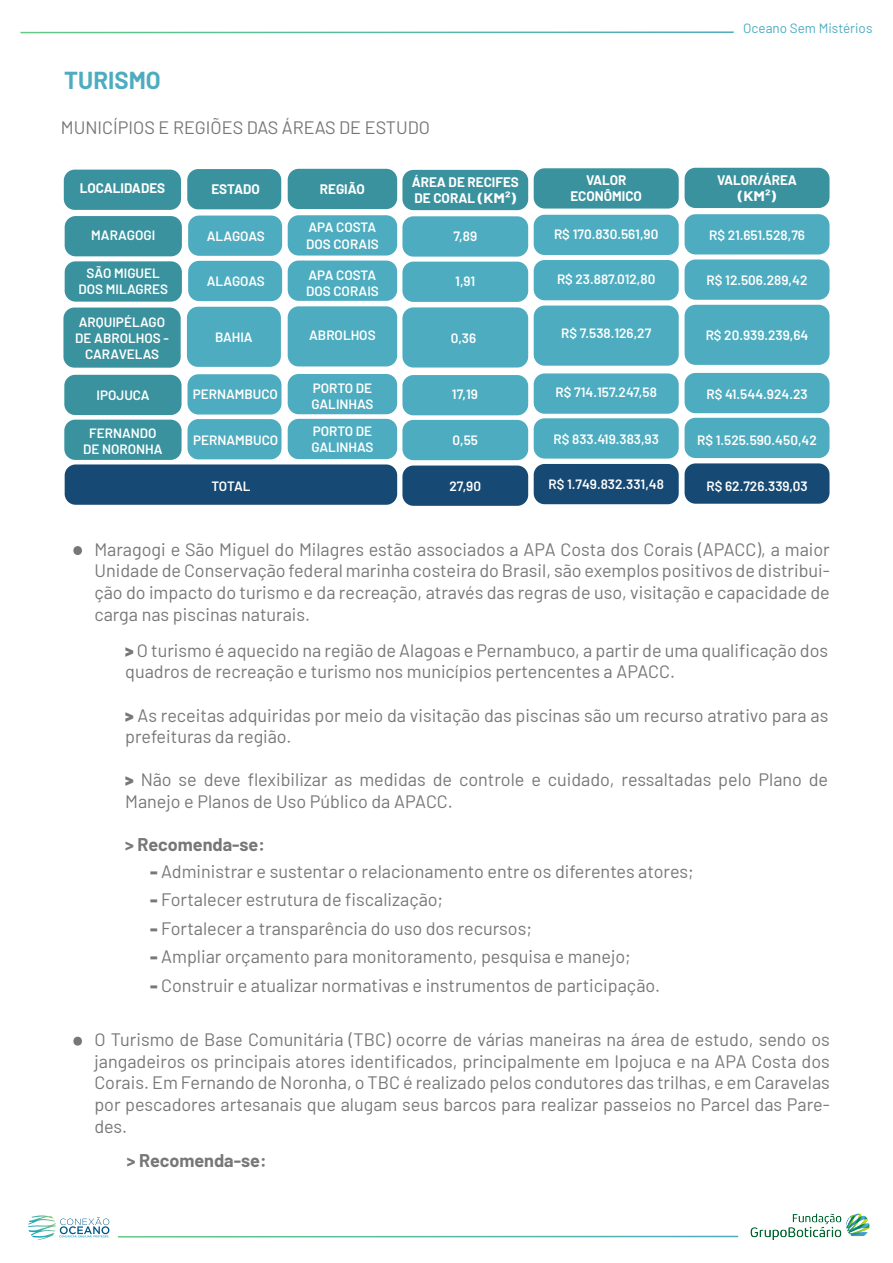
<style>
.page{position:relative;width:893px;height:1263px;background:#fff}
.page>*{position:absolute;margin:0;border:0;box-sizing:border-box;transform-origin:0 0}
.t1{font:700 24px "Barlow";color:#4dacbf}
.t2{font:18px/21.6px "Barlow";color:#777}
.t3{font:700 18px "Barlow";color:#777}
.t4{font:600 13.5px/16.2px "Barlow";color:#fff}
.t5{font:700 13.5px/16.2px "Barlow";color:#fff;text-align:center}
.t6{font:13.5px "Barlow";color:#4dacbf}
.s1{font-weight:900}
</style>
<div class="page">
<svg style="left:73px;top:546px;width:9px;height:9px"></svg>
<svg style="left:73px;top:1037px;width:9px;height:8px"></svg>
<div style="left:64px;top:170px;width:117px;height:40px;background:#39929e;border-radius:11px"></div>
<div style="left:65px;top:261px;width:117px;height:41px;background:#39929e;border-radius:11px"></div>
<div style="left:63px;top:308px;width:118px;height:60px;background:#39929e;border-radius:11px"></div>
<div style="left:64px;top:375px;width:118px;height:40px;background:#39929e;border-radius:11px"></div>
<div style="left:64px;top:420px;width:118px;height:40px;background:#39929e;border-radius:11px"></div>
<div style="left:187px;top:169px;width:94px;height:40px;background:#39929e;border-radius:11px"></div>
<div style="left:188px;top:261px;width:94px;height:40px;background:#4dacbf;border-radius:11px"></div>
<div style="left:187px;top:307px;width:94px;height:60px;background:#4dacbf;border-radius:11px"></div>
<div style="left:188px;top:374px;width:93px;height:40px;background:#4dacbf;border-radius:11px"></div>
<div style="left:188px;top:419px;width:93px;height:40px;background:#4dacbf;border-radius:11px"></div>
<div style="left:288px;top:169px;width:109px;height:40px;background:#39929e;border-radius:11px"></div>
<div style="left:288px;top:261px;width:109px;height:40px;background:#4dacbf;border-radius:11px"></div>
<div style="left:288px;top:306px;width:109px;height:60px;background:#4dacbf;border-radius:11px"></div>
<div style="left:288px;top:374px;width:109px;height:40px;background:#4dacbf;border-radius:11px"></div>
<div style="left:288px;top:419px;width:109px;height:40px;background:#4dacbf;border-radius:11px"></div>
<div style="left:534px;top:168px;width:145px;height:41px;background:#39929e;border-radius:11px"></div>
<div style="left:534px;top:260px;width:145px;height:40px;background:#4dacbf;border-radius:11px"></div>
<div style="left:534px;top:306px;width:145px;height:60px;background:#4dacbf;border-radius:11px"></div>
<div style="left:534px;top:373px;width:145px;height:41px;background:#4dacbf;border-radius:11px"></div>
<div style="left:534px;top:418px;width:145px;height:41px;background:#4dacbf;border-radius:11px"></div>
<div style="left:685px;top:168px;width:144px;height:40px;background:#39929e;border-radius:11px"></div>
<div style="left:685px;top:259px;width:144px;height:41px;background:#4dacbf;border-radius:11px"></div>
<div style="left:685px;top:305px;width:144px;height:60px;background:#4dacbf;border-radius:11px"></div>
<div style="left:685px;top:373px;width:144px;height:40px;background:#4dacbf;border-radius:11px"></div>
<div style="left:685px;top:418px;width:144px;height:40px;background:#4dacbf;border-radius:11px"></div>
<div style="left:65px;top:216px;width:117px;height:40px;background:#39929e;border-radius:11px"></div>
<div style="left:188px;top:216px;width:94px;height:40px;background:#4dacbf;border-radius:11px"></div>
<div style="left:288px;top:215px;width:109px;height:41px;background:#4dacbf;border-radius:11px"></div>
<div style="left:534px;top:215px;width:145px;height:40px;background:#4dacbf;border-radius:11px"></div>
<div style="left:685px;top:214px;width:144px;height:40px;background:#4dacbf;border-radius:11px"></div>
<div style="left:402px;top:170px;width:126px;height:40px;background:#39929e;border-radius:11px"></div>
<div style="left:402px;top:262px;width:126px;height:40px;background:#4dacbf;border-radius:11px"></div>
<div style="left:402px;top:307px;width:126px;height:60px;background:#4dacbf;border-radius:11px"></div>
<div style="left:402px;top:375px;width:126px;height:40px;background:#4dacbf;border-radius:11px"></div>
<div style="left:402px;top:420px;width:126px;height:40px;background:#4dacbf;border-radius:11px"></div>
<div style="left:402px;top:216px;width:126px;height:41px;background:#4dacbf;border-radius:11px"></div>
<div style="left:65px;top:464px;width:332px;height:41px;background:#164a74;border-radius:11px"></div>
<div style="left:534px;top:464px;width:145px;height:40px;background:#164a74;border-radius:11px"></div>
<div style="left:685px;top:463px;width:144px;height:41px;background:#164a74;border-radius:11px"></div>
<div style="left:402px;top:465px;width:126px;height:41px;background:#164a74;border-radius:11px"></div>
<svg style="left:28px;top:1215px;width:82px;height:25px"></svg>
<img style="left:750px;top:1213px;width:120px;height:26px">
<h1 class="t1" style="left:64px;top:62px;width:98px">TURISMO</h1>
<p class="t2" style="left:61px;top:115px;width:371px">MUNICÍPIOS E REGIÕES DAS ÁREAS DE ESTUDO</p>
<p class="t6" style="left:743px;top:18px;width:131px">Oceano Sem Mistérios</p>
<p class="t5" style="left:412px;top:173px;width:109px;text-align:left">ÁREA DE RECIFES<br>DE CORAL (KM²)</p>
<p class="t5" style="left:717px;top:171px;width:81px">VALOR/ÁREA (KM²)</p>
<p class="t4" style="left:554px;top:225px;width:106px">R$ 170.830.561,90</p>
<p class="t4" style="left:557px;top:270px;width:100px">R$ 23.887.012,80</p>
<p class="t5" style="left:320px;top:180px;width:47px">REGIÃO</p>
<p class="t5" style="left:570px;top:171px;width:73px">VALOR<br>ECONÔMICO</p>
<p class="t5" style="left:80px;top:179px;width:87px">LOCALIDADES</p>
<p class="t5" style="left:211px;top:180px;width:50px">ESTADO</p>
<p class="t4" style="left:207px;top:227px;width:60px">ALAGOAS</p>
<p class="t4" style="left:306px;top:218px;width:74px">APA COSTA<br>DOS CORAIS</p>
<p class="t4" style="left:91px;top:226px;width:65px">MARAGOGI</p>
<p class="t4" style="left:709px;top:226px;width:98px">R$ 21.651.528,76</p>
<p class="t4" style="left:453px;top:227px;width:25px">7,89</p>
<p class="t4" style="left:78px;top:264px;width:91px;text-align:center">SÃO MIGUEL<br>DOS MILAGRES</p>
<p class="t4" style="left:306px;top:266px;width:74px">APA COSTA<br>DOS CORAIS</p>
<p class="t4" style="left:309px;top:326px;width:68px">ABROLHOS</p>
<p class="t4" style="left:707px;top:271px;width:102px">R$ 12.506.289,42</p>
<p class="t4" style="left:207px;top:272px;width:60px">ALAGOAS</p>
<p class="t4" style="left:455px;top:272px;width:21px">1,91</p>
<p class="t4" style="left:75px;top:313px;width:95px;text-align:center">ARQUIPÉLAGO<br>DE ABROLHOS -<br>CARAVELAS</p>
<p class="t4" style="left:96px;top:386px;width:55px">IPOJUCA</p>
<p class="t4" style="left:83px;top:424px;width:81px;text-align:center">FERNANDO<br>DE NORONHA</p>
<p class="t4" style="left:561px;top:324px;width:92px">R$ 7.538.126,27</p>
<p class="t4" style="left:706px;top:326px;width:104px">R$ 20.939.239,64</p>
<p class="t4" style="left:215px;top:328px;width:39px">BAHIA</p>
<p class="t4" style="left:451px;top:329px;width:27px">0,36</p>
<p class="t4" style="left:311px;top:379px;width:63px">PORTO DE<br>GALINHAS</p>
<p class="t4" style="left:311px;top:422px;width:63px">PORTO DE<br>GALINHAS</p>
<p class="t4" style="left:555px;top:383px;width:103px">R$ 714.157.247,58</p>
<p class="t4" style="left:553px;top:430px;width:107px">R$ 833.419.383,93</p>
<p class="t4" style="left:707px;top:385px;width:102px">R$ 41.544.924.23</p>
<p class="t4" style="left:697px;top:431px;width:121px">R$ 1.525.590.450,42</p>
<p class="t4" style="left:193px;top:385px;width:87px">PERNAMBUCO</p>
<p class="t4" style="left:452px;top:385px;width:28px">17,19</p>
<p class="t4" style="left:193px;top:431px;width:87px">PERNAMBUCO</p>
<p class="t4" style="left:452px;top:431px;width:27px">0,55</p>
<p class="t4" style="left:211px;top:477px;width:41px">TOTAL</p>
<p class="t4" style="left:449px;top:477px;width:33px">27,90</p>
<p class="t4" style="left:548px;top:475px;width:117px">R$ 1.749.832.331,48</p>
<p class="t4" style="left:706px;top:477px;width:103px">R$ 62.726.339,03</p>
<p class="t2" style="left:94px;top:537px;width:737px;text-align:justify">Maragogi e São Miguel do Milagres estão associados a APA Costa dos Corais (APACC), a maior Unidade de Conservação federal marinha costeira do Brasil, são exemplos positivos de distribui&shy;ção do impacto do turismo e da recreação, através das regras de uso, visitação e capacidade de carga nas piscinas naturais.</p>
<p class="t2" style="left:125px;top:638px;width:704px"><span class="s1">&gt;</span> O turismo é aquecido na região de Alagoas e Pernambuco, a partir de uma qualificação dos quadros de recreação e turismo nos municípios pertencentes a APACC.</p>
<p class="t2" style="left:125px;top:703px;width:705px"><span class="s1">&gt;</span> As receitas adquiridas por meio da visitação das piscinas são um recurso atrativo para as prefeituras da região.</p>
<p class="t2" style="left:125px;top:768px;width:704px"><span class="s1">&gt;</span> Não se deve flexibilizar as medidas de controle e cuidado, ressaltadas pelo Plano de<br>Manejo e Planos de Uso Público da APACC.</p>
<p class="t3" style="left:125px;top:831px;width:141px">&gt; Recomenda-se:</p>
<p class="t2" style="left:150px;top:859px;width:545px"><span class="s1">-</span> Administrar e sustentar o relacionamento entre os diferentes atores;</p>
<p class="t2" style="left:150px;top:887px;width:295px"><span class="s1">-</span> Fortalecer estrutura de fiscalização;</p>
<p class="t2" style="left:150px;top:916px;width:383px"><span class="s1">-</span> Fortalecer a transparência do uso dos recursos;</p>
<p class="t2" style="left:150px;top:944px;width:482px"><span class="s1">-</span> Ampliar orçamento para monitoramento, pesquisa e manejo;</p>
<p class="t2" style="left:150px;top:973px;width:511px"><span class="s1">-</span> Construir e atualizar normativas e instrumentos de participação.</p>
<p class="t2" style="left:94px;top:1027px;width:737px;text-align:justify">O Turismo de Base Comunitária (TBC) ocorre de várias maneiras na área de estudo, sendo os jangadeiros os principais atores identificados, principalmente em Ipojuca e na APA Costa dos Corais. Em Fernando de Noronha, o TBC é realizado pelos condutores das trilhas, e em Caravelas por pescadores artesanais que alugam seus barcos para realizar passeios no Parcel das Pare&shy;des.</p>
<p class="t3" style="left:127px;top:1147px;width:141px">&gt; Recomenda-se:</p>
</div>
